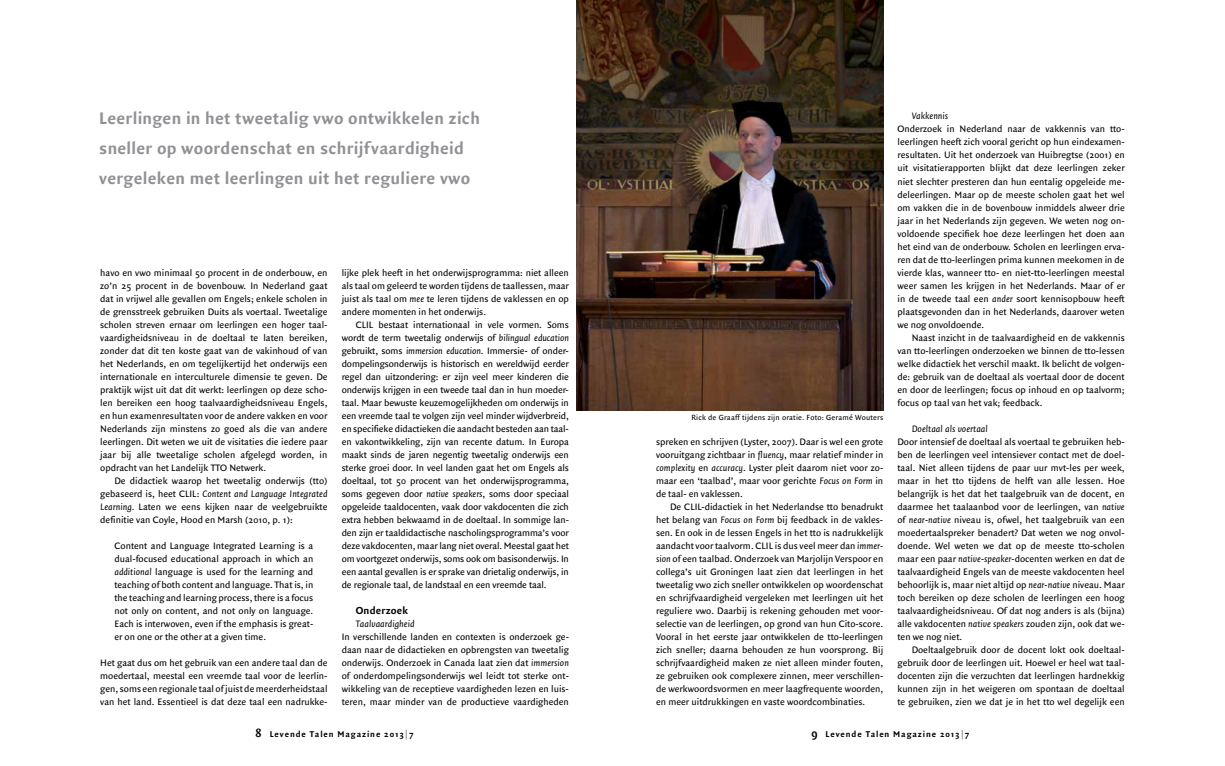
<style>
.page{position:relative;width:1225px;height:766px;background:#fff}
.page>*{position:absolute;margin:0;border:0;box-sizing:border-box;transform-origin:0 0}
.t1{font:700 18px/30px "Quadraat Sans";letter-spacing:.015em;color:#919195}
.t2{font:700 11px "Quadraat Sans";letter-spacing:.015em;color:#000}
.t3{font:10px/13px "Quadraat Sans";color:#000;text-align:justify}
.t4{font:italic 10px "Quadraat Sans";color:#000}
.t5{font:700 9px "Quadraat Sans";letter-spacing:.1em;color:#000}
.t6{font:8px "Quadraat Sans";letter-spacing:.025em;color:#000}
.s1{font-style:italic}
.s2{font-size:12px}
.s3{color:#919195}
</style>
<div class="page">
<img style="left:576px;top:0;width:307px;height:410px">
<h1 class="t1" style="left:99px;top:104px;width:382px">Leerlingen in het tweetalig vwo ontwikkelen zich sneller op woordenschat en schrijfvaardigheid vergeleken met leerlingen uit het reguliere vwo</h1>
<p class="t3" style="left:100px;top:266px;width:229px">havo en vwo minimaal 50 procent in de onderbouw, en zo’n 25 procent in de bovenbouw. In Nederland gaat dat in vrijwel alle gevallen om Engels; enkele scholen in de grensstreek gebruiken Duits als voertaal. Tweetalige scholen streven ernaar om leerlingen een hoger taal&shy;vaardigheidsniveau in de doeltaal te laten bereiken, zonder dat dit ten koste gaat van de vakinhoud of van het Nederlands, en om tegelijkertijd het onderwijs een internationale en interculturele dimensie te geven. De praktijk wijst uit dat dit werkt: leerlingen op deze scho&shy;len bereiken een hoog taalvaardigheidsniveau Engels, en hun examenresultaten voor de andere vakken en voor Nederlands zijn minstens zo goed als die van andere leerlingen. Dit weten we uit de visitaties die iedere paar jaar bij alle tweetalige scholen afgelegd worden, in opdracht van het Landelijk TTO Netwerk.</p>
<p class="t3" style="left:100px;top:474px;width:229px;text-indent:14px">De didactiek waarop het tweetalig onderwijs (tto) gebaseerd is, heet CLIL: <span class="s1">Content and Language Integrated Learning.</span> Laten we eens kijken naar de veelgebruikte definitie van Coyle, Hood en Marsh (2010, p. 1):</p>
<p class="t3" style="left:114px;top:539px;width:200px">Content and Language Integrated Learning is a dual-focused educational approach in which an <span class="s1">additional</span> language is used for the learning and teaching of both content and language. That is, in the teaching and learning process, there is a focus not only on content, and not only on language.<br>Each is interwoven, even if the emphasis is great&shy;er on one or the other at a given time.</p>
<p class="t3" style="left:100px;top:656px;width:229px">Het gaat dus om het gebruik van een andere taal dan de moedertaal, meestal een vreemde taal voor de leerlin&shy;gen, soms een regionale taal of juist de meerderheidstaal van het land. Essentieel is dat deze taal een nadrukke-</p>
<p class="t3" style="left:342px;top:266px;width:229px">lijke plek heeft in het onderwijsprogramma: niet alleen als taal om geleerd te worden tijdens de taallessen, maar juist als taal om <span class="s1">mee</span> te leren tijdens de vaklessen en op andere momenten in het onderwijs.</p>
<p class="t3" style="left:342px;top:318px;width:229px;text-indent:14px">CLIL bestaat internationaal in vele vormen. Soms wordt de term tweetalig onderwijs of <span class="s1">bilingual education </span>gebruikt, soms <span class="s1">immersion education</span>. Immersie- of onder&shy;dompelingsonderwijs is historisch en wereldwijd eerder regel dan uitzondering: er zijn veel meer kinderen die onderwijs krijgen in een tweede taal dan in hun moeder&shy;taal. Maar bewuste keuzemogelijkheden om onderwijs in een vreemde taal te volgen zijn veel minder wijdverbreid, en specifieke didactieken die aandacht besteden aan taal&shy;en vakontwikkeling, zijn van recente datum. In Europa maakt sinds de jaren negentig tweetalig onderwijs een sterke groei door. In veel landen gaat het om Engels als doeltaal, tot 50 procent van het onderwijsprogramma, soms gegeven door <span class="s1">native speakers</span>, soms door speciaal opgeleide taaldocenten, vaak door vakdocenten die zich extra hebben bekwaamd in de doeltaal. In sommige lan&shy;den zijn er taaldidactische nascholingsprogramma’s voor deze vakdocenten, maar lang niet overal. Meestal gaat het om voortgezet onderwijs, soms ook om basisonderwijs. In een aantal gevallen is er sprake van drietalig onderwijs, in de regionale taal, de landstaal en een vreemde taal.</p>
<p class="t2" style="left:356px;top:604px;width:54px">Onderzoek</p>
<p class="t4" style="left:356px;top:618px;width:60px">Taalvaardigheid</p>
<p class="t3" style="left:342px;top:630px;width:229px">In verschillende landen en contexten is onderzoek ge&shy;daan naar de didactieken en opbrengsten van tweetalig onderwijs. Onderzoek in Canada laat zien dat <span class="s1">immersion </span>of onderdompelingsonderwijs wel leidt tot sterke ont&shy;wikkeling van de receptieve vaardigheden lezen en luis&shy;teren, maar minder van de productieve vaardigheden</p>
<p class="t6" style="left:691px;top:412px;width:193px">Rick de Graaff tijdens zijn oratie. Foto: Geramé Wouters</p>
<p class="t3" style="left:656px;top:435px;width:229px">spreken en schrijven (Lyster, 2007). Daar is wel een grote vooruitgang zichtbaar in <span class="s1">fluency</span>, maar relatief minder in <span class="s1">complexity</span> en <span class="s1">accuracy</span>. Lyster pleit daarom niet voor zo&shy;maar een ‘taalbad’, maar voor gerichte <span class="s1">Focus on Form</span> in de taal- en vaklessen.</p>
<p class="t3" style="left:656px;top:500px;width:229px;text-indent:14px">De CLIL-didactiek in het Nederlandse tto benadrukt het belang van <span class="s1">Focus on Form</span> bij feedback in de vakles&shy;sen. En ook in de lessen Engels in het tto is nadrukkelijk aandacht voor taalvorm. CLIL is dus veel meer dan <span class="s1">immer&shy;sion</span> of een taalbad. Onderzoek van Marjolijn Verspoor en collega’s uit Groningen laat zien dat leerlingen in het tweetalig vwo zich sneller ontwikkelen op woordenschat en schrijfvaardigheid vergeleken met leerlingen uit het reguliere vwo. Daarbij is rekening gehouden met voor&shy;selectie van de leerlingen, op grond van hun Cito-score.<br>Vooral in het eerste jaar ontwikkelen de tto-leerlingen zich sneller; daarna behouden ze hun voorsprong. Bij schrijfvaardigheid maken ze niet alleen minder fouten, ze gebruiken ook complexere zinnen, meer verschillen&shy;de werkwoordsvormen en meer laagfrequente woorden, en meer uitdrukkingen en vaste woordcombinaties.</p>
<p class="t4" style="left:911px;top:111px;width:38px">Vakkennis</p>
<p class="t3" style="left:897px;top:123px;width:229px">Onderzoek in Nederland naar de vakkennis van tto&shy;leerlingen heeft zich vooral gericht op hun eindexamen&shy;resultaten. Uit het onderzoek van Huibregtse (2001) en uit visitatierapporten blijkt dat deze leerlingen zeker niet slechter presteren dan hun eentalig opgeleide me&shy;deleerlingen. Maar op de meeste scholen gaat het wel om vakken die in de bovenbouw inmiddels alweer drie jaar in het Nederlands zijn gegeven. We weten nog on&shy;voldoende specifiek hoe deze leerlingen het doen aan het eind van de onderbouw. Scholen en leerlingen erva&shy;ren dat de tto-leerlingen prima kunnen meekomen in de vierde klas, wanneer tto- en niet-tto-leerlingen meestal weer samen les krijgen in het Nederlands. Maar of er in de tweede taal een <span class="s1">ander</span> soort kennisopbouw heeft plaatsgevonden dan in het Nederlands, daarover weten we nog onvoldoende.</p>
<p class="t3" style="left:897px;top:331px;width:229px;text-indent:14px">Naast inzicht in de taalvaardigheid en de vakkennis van tto-leerlingen onderzoeken we binnen de tto-lessen welke didactiek het verschil maakt. Ik belicht de volgen&shy;de: gebruik van de doeltaal als voertaal door de docent en door de leerlingen; focus op inhoud en op taalvorm; focus op taal van het vak; feedback.</p>
<p class="t4" style="left:911px;top:423px;width:78px">Doeltaal als voertaal</p>
<p class="t3" style="left:897px;top:435px;width:229px">Door intensief de doeltaal als voertaal te gebruiken heb&shy;ben de leerlingen veel intensiever contact met de doel&shy;taal. Niet alleen tijdens de paar uur mvt-les per week, maar in het tto tijdens de helft van alle lessen. Hoe belangrijk is het dat het taalgebruik van de docent, en daarmee het taalaanbod voor de leerlingen, van <span class="s1">native </span>of <span class="s1">near-native</span> niveau is, ofwel, het taalgebruik van een moedertaalspreker benadert? Dat weten we nog onvol&shy;doende. Wel weten we dat op de meeste tto-scholen maar een paar <span class="s1">native-speaker-</span>docenten werken en dat de taalvaardigheid Engels van de meeste vakdocenten heel behoorlijk is, maar niet altijd op <span class="s1">near-native</span> niveau. Maar toch bereiken op deze scholen de leerlingen een hoog taalvaardigheidsniveau. Of dat nog anders is als (bijna) alle vakdocenten <span class="s1">native speakers</span> zouden zijn, ook dat we&shy;ten we nog niet.</p>
<p class="t3" style="left:897px;top:643px;width:229px;text-indent:14px">Doeltaalgebruik door de docent lokt ook doeltaal&shy;gebruik door de leerlingen uit. Hoewel er heel wat taal&shy;docenten zijn die verzuchten dat leerlingen hardnekkig kunnen zijn in het weigeren om spontaan de doeltaal te gebruiken, zien we dat je in het tto wel degelijk een</p>
<p class="t5" style="left:255px;top:729px;width:160px"><span class="s2">8</span> Levende Talen Magazine 2013<span class="s3">|</span>7</p>
<p class="t5" style="left:811px;top:729px;width:160px"><span class="s2">9</span> Levende Talen Magazine 2013<span class="s3">|</span>7</p>
</div>
